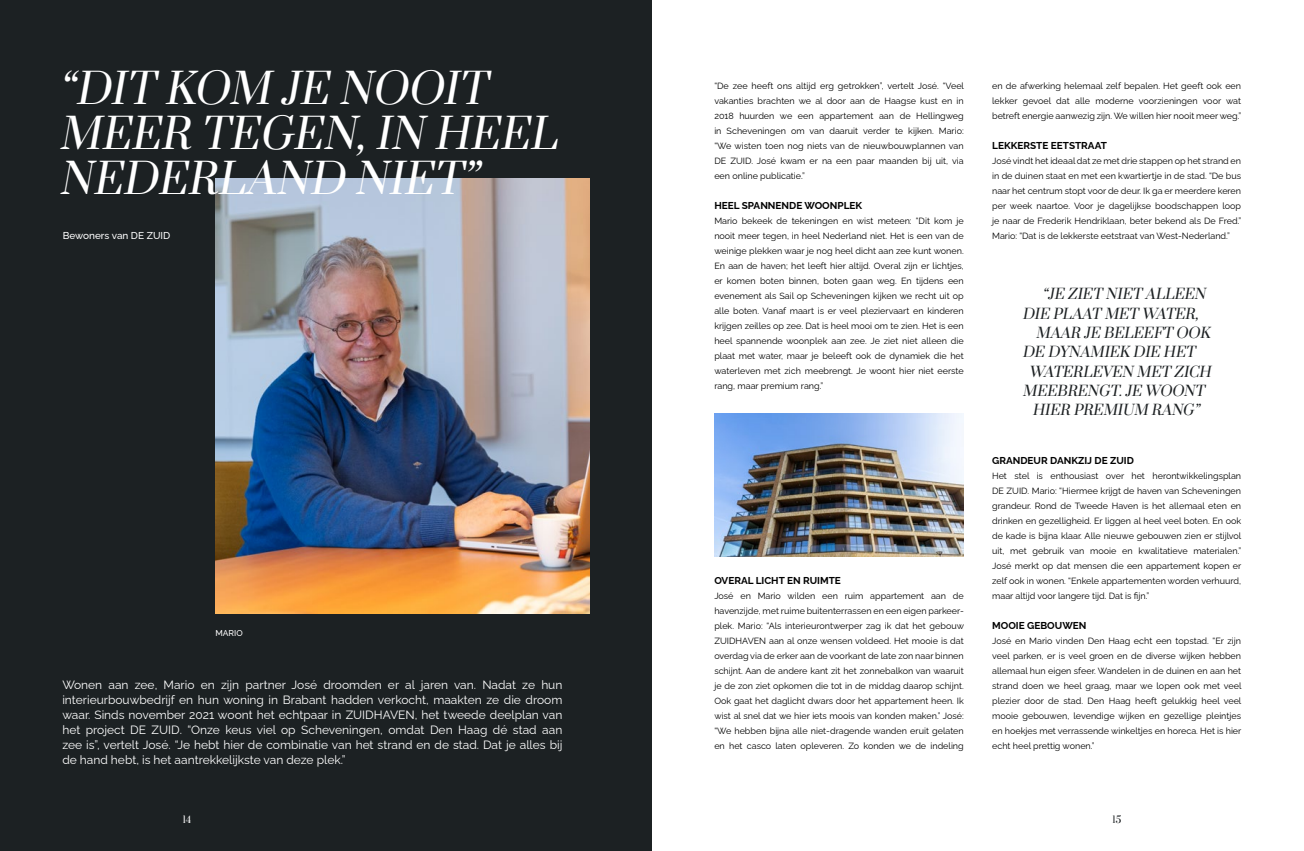
<style>
.page{position:relative;width:1304px;height:851px;background:#fff}
.page>*{position:absolute;margin:0;border:0;box-sizing:border-box;transform-origin:0 0}
.t1{font:italic 41.6px/45px "Prata";color:#fff}
.t2{font:italic 14px "Prata";color:#1c2022}
.t3{font:12px/15px "Raleway";color:#fff;text-align:justify}
.t4{font:700 10px "Raleway";color:#000}
.t5{font:500 10px "Raleway";color:#fff}
.t6{font:9.4px "Prata";color:#fff}
.t7{font:9.4px "Prata";color:#1c2022}
.t8{font:9px/15px "Raleway";color:#000;text-align:justify}
.t9{font:500 8.5px "Raleway";color:#fff}
</style>
<div class="page">
<div style="left:0;top:0;width:652px;height:850px;background:#1c2123"></div>
<img style="left:215px;top:179px;width:375px;height:435px">
<img style="left:714px;top:413px;width:250px;height:143px">
<h1 class="t1" style="left:59px;top:67px;width:509px">“DIT KOM JE NOOIT<br>MEER TEGEN,IN HEEL<br>NEDERLAND NIET”</h1>
<p class="t5" style="left:63px;top:227px;width:109px">Bewoners van DE ZUID</p>
<p class="t9" style="left:215px;top:626px;width:29px">MARIO</p>
<p class="t3" style="left:62px;top:675px;width:502px">Wonen aan zee, Mario en zijn partner José droomden er al jaren van. Nadat ze hun interieurbouwbedrijf en hun woning in Brabant hadden verkocht, maakten ze die droom waar. Sinds november 2021 woont het echtpaar in ZUIDHAVEN, het tweede deelplan van het project DE ZUID. “Onze keus viel op Scheveningen, omdat Den Haag dé stad aan zee is”, vertelt José. “Je hebt hier de combinatie van het strand en de stad. Dat je alles bij de hand hebt, is het aantrekkelijkste van deze plek.”</p>
<p class="t6" style="left:183px;top:813px;width:10px">14</p>
<p class="t8" style="left:714px;top:77px;width:251px">“De zee heeft ons altijd erg getrokken”, vertelt José. “Veel vakanties brachten we al door aan de Haagse kust en in 2018 huurden we een appartement aan de Hellingweg in Scheveningen om van daaruit verder te kijken. Mario: “We wisten toen nog niets van de nieuwbouwplannen van DE ZUID. José kwam er na een paar maanden bij uit, via een online publicatie.”</p>
<p class="t4" style="left:714px;top:197px;width:149px">HEEL SPANNENDE WOONPLEK</p>
<p class="t8" style="left:714px;top:212px;width:251px">Mario bekeek de tekeningen en wist meteen: “Dit kom je nooit meer tegen, in heel Nederland niet. Het is een van de weinige plekken waar je nog heel dicht aan zee kunt wonen.<br>En aan de haven; het leeft hier altijd. Overal zijn er lichtjes, er komen boten binnen, boten gaan weg. En tijdens een evenement als Sail op Scheveningen kijken we recht uit op alle boten. Vanaf maart is er veel pleziervaart en kinderen krijgen zeilles op zee. Dat is heel mooi om te zien. Het is een heel spannende woonplek aan zee. Je ziet niet alleen die plaat met water, maar je beleeft ook de dynamiek die het waterleven met zich meebrengt. Je woont hier niet eerste rang, maar premium rang.”</p>
<p class="t4" style="left:714px;top:572px;width:128px">OVERAL LICHT EN RUIMTE</p>
<p class="t8" style="left:714px;top:587px;width:251px">José en Mario wilden een ruim appartement aan de havenzijde, met ruime buitenterrassen en een eigen parkeer&shy;plek. Mario: “Als interieurontwerper zag ik dat het gebouw ZUIDHAVEN aan al onze wensen voldeed. Het mooie is dat overdag via de erker aan de voorkant de late zon naar binnen schijnt. Aan de andere kant zit het zonnebalkon van waaruit je de zon ziet opkomen die tot in de middag daarop schijnt.<br>Ook gaat het daglicht dwars door het appartement heen. Ik wist al snel dat we hier iets moois van konden maken.” José: “We hebben bijna alle niet-dragende wanden eruit gelaten en het casco laten opleveren. Zo konden we de indeling</p>
<p class="t8" style="left:992px;top:77px;width:251px">en de afwerking helemaal zelf bepalen. Het geeft ook een lekker gevoel dat alle moderne voorzieningen voor wat betreft energie aanwezig zijn. We willen hier nooit meer weg.”</p>
<p class="t4" style="left:992px;top:137px;width:116px">LEKKERSTE EETSTRAAT</p>
<p class="t8" style="left:992px;top:152px;width:251px">José vindt het ideaal dat ze met drie stappen op het strand en in de duinen staat en met een kwartiertje in de stad. “De bus naar het centrum stopt voor de deur. Ik ga er meerdere keren per week naartoe. Voor je dagelijkse boodschappen loop je naar de Frederik Hendriklaan, beter bekend als De Fred.” Mario: “Dat is de lekkerste eetstraat van West-Nederland.”</p>
<h2 class="t2" style="left:1043px;top:285px;width:168px">“JE ZIET NIET ALLEEN</h2>
<h2 class="t2" style="left:1023px;top:305px;width:181px">DIE PLAAT MET WATER,</h2>
<h2 class="t2" style="left:1036px;top:324px;width:176px">MAAR JE BELEEFT OOK</h2>
<h2 class="t2" style="left:1022px;top:343px;width:177px">DE DYNAMIEK DIE HET</h2>
<h2 class="t2" style="left:1029px;top:363px;width:186px">WATERLEVEN MET ZICH</h2>
<h2 class="t2" style="left:1022px;top:382px;width:187px">MEEBRENGT.JE WOONT</h2>
<h2 class="t2" style="left:1033px;top:401px;width:172px">HIER PREMIUM RANG”</h2>
<p class="t4" style="left:992px;top:452px;width:143px">GRANDEUR DANKZIJ DE ZUID</p>
<p class="t8" style="left:992px;top:467px;width:251px">Het stel is enthousiast over het herontwikkelingsplan DE ZUID. Mario: “Hiermee krijgt de haven van Scheveningen grandeur. Rond de Tweede Haven is het allemaal eten en drinken en gezelligheid. Er liggen al heel veel boten. En ook de kade is bijna klaar. Alle nieuwe gebouwen zien er stijlvol uit, met gebruik van mooie en kwalitatieve materialen.” José merkt op dat mensen die een appartement kopen er zelf ook in wonen. “Enkele appartementen worden verhuurd, maar altijd voor langere tijd. Dat is fijn.”</p>
<p class="t4" style="left:992px;top:617px;width:96px">MOOIE GEBOUWEN</p>
<p class="t8" style="left:992px;top:632px;width:251px">José en Mario vinden Den Haag echt een topstad. “Er zijn veel parken, er is veel groen en de diverse wijken hebben allemaal hun eigen sfeer. Wandelen in de duinen en aan het strand doen we heel graag, maar we lopen ook met veel plezier door de stad. Den Haag heeft gelukkig heel veel mooie gebouwen, levendige wijken en gezellige pleintjes en hoekjes met verrassende winkeltjes en horeca. Het is hier echt heel prettig wonen.”</p>
<p class="t7" style="left:1112px;top:813px;width:10px">15</p>
</div>
